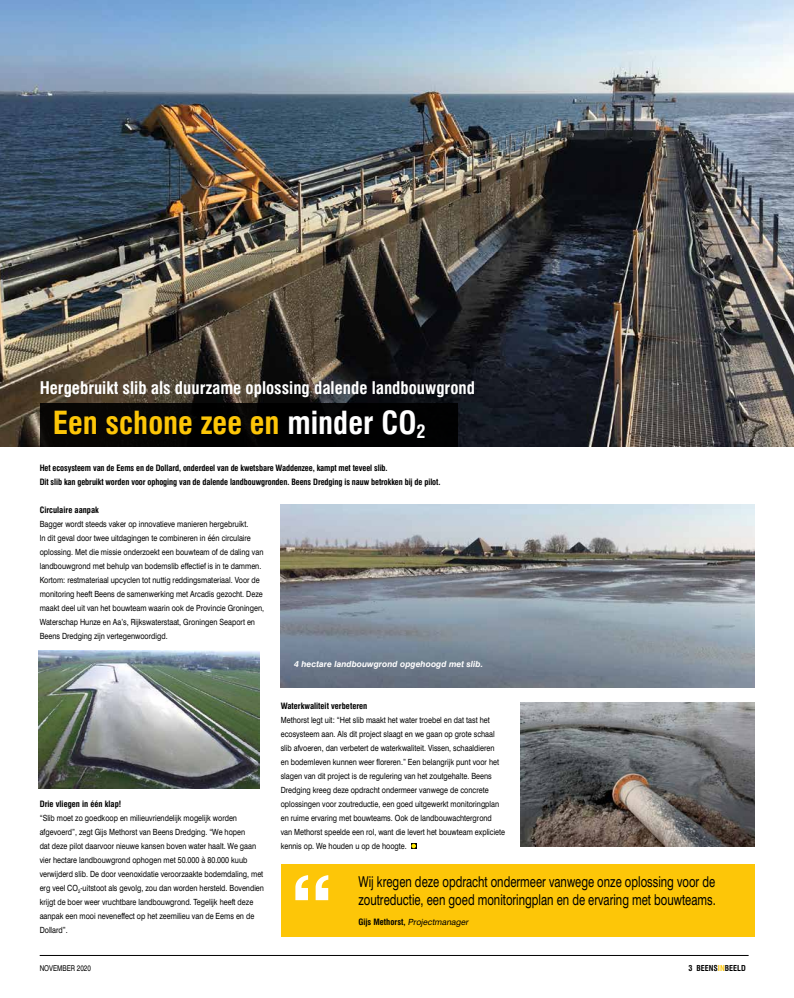
<style>
.page{position:relative;width:794px;height:998px;background:#fff}
.page>*{position:absolute;margin:0;border:0;box-sizing:border-box;transform-origin:0 0}
.t1{font:700 condensed 31px "Swiss 721 BT";color:#fdc608}
.t2{font:700 condensed 17px "Swiss 721 BT";color:#fff}
.t3{font:15px/18px "Swiss 721 BT";color:#000;scale:.75 1}
.t4{font:8.5px/14px "Swiss 721 BT";color:#000;scale:.85 1}
.t5{font:700 condensed 8.5px/14px "Swiss 721 BT";letter-spacing:-.01em;color:#000}
.t6{font:italic 700 8.5px "Swiss 721 BT";color:#fff}
.t7{font:italic 8.5px "Swiss 721 BT";color:#000}
.t8{font:700 condensed 8px "Swiss 721 BT";color:#000}
.t9{font:8px "Swiss 721 BT";color:#000;scale:.8 1}
.s1{color:#fff}
.s2{font-weight:700;font-style:normal;font-stretch:condensed}
.s3{color:#fdc608}
</style>
<div class="page">
<img style="left:0;top:0;width:794px;height:446px">
<svg style="left:411px;top:843px;width:5px;height:6px"></svg>
<img style="left:281px;top:504px;width:473px;height:183px">
<div style="left:40px;top:403px;width:417px;height:43px;background:#000"></div>
<img style="left:39px;top:651px;width:220px;height:138px">
<img style="left:520px;top:702px;width:234px;height:144px">
<div style="left:281px;top:864px;width:473px;height:72px;background:#fdc608"></div>
<svg style="left:295px;top:875px;width:33px;height:25px"></svg>
<hr style="left:40px;top:955px;width:708px;height:1px;background:#000">
<h2 class="t2" style="left:40px;top:377px;width:437px">Hergebruikt slib als duurzame oplossing dalende landbouwgrond</h2>
<h1 class="t1" style="left:53px;top:404px;width:374px">Een schone zee en <span class="s1">minder CO</span><sub>2</sub></h1>
<p class="t5" style="left:40px;top:461px;width:402px">Het ecosysteem van de Eems en de Dollard, onderdeel van de kwetsbare Waddenzee, kampt met teveel slib.<br>Dit slib kan gebruikt worden voor ophoging van de dalende landbouwgronden. Beens Dredging is nauw betrokken bij de pilot.</p>
<p class="t5" style="left:40px;top:503px;width:61px">Circulaire aanpak</p>
<p class="t4" style="left:40px;top:517px;width:265px">Bagger wordt steeds vaker op innovatieve manieren hergebruikt.<br>In dit geval door twee uitdagingen te combineren in één circulaire oplossing. Met die missie onderzoekt een bouwteam of de daling van landbouwgrond met behulp van bodemslib effectief is in te dammen.<br>Kortom: restmateriaal upcyclen tot nuttig reddingsmateriaal. Voor de monitoring heeft Beens de samenwerking met Arcadis gezocht. Deze maakt deel uit van het bouwteam waarin ook de Provincie Groningen, Waterschap Hunze en Aa’s, Rijkswaterstaat, Groningen Seaport en Beens Dredging zijn vertegenwoordigd.</p>
<p class="t5" style="left:40px;top:797px;width:83px">Drie vliegen in één klap!</p>
<p class="t4" style="left:40px;top:811px;width:265px">“Slib moet zo goedkoop en milieuvriendelijk mogelijk worden afgevoerd”, zegt Gijs Methorst van Beens Dredging. “We hopen<br>dat deze pilot daarvoor nieuwe kansen boven water haalt. We gaan vier hectare landbouwgrond ophogen met 50.000 à 80.000 kuub verwijderd slib. De door veenoxidatie veroorzaakte bodemdaling, met erg veel CO<sub>2</sub>-uitstoot als gevolg, zou dan worden hersteld. Bovendien krijgt de boer weer vruchtbare landbouwgrond. Tegelijk heeft deze aanpak een mooi neveneffect op het zeemilieu van de Eems en de Dollard”.</p>
<p class="t6" style="left:294px;top:658px;width:190px">4 hectare landbouwgrond opgehoogd met slib.</p>
<p class="t5" style="left:281px;top:699px;width:88px">Waterkwaliteit verbeteren</p>
<p class="t4" style="left:281px;top:713px;width:266px">Methorst legt uit: “Het slib maakt het water troebel en dat tast het ecosysteem aan. Als dit project slaagt en we gaan op grote schaal slib afvoeren, dan verbetert de waterkwaliteit. Vissen, schaaldieren<br>en bodemleven kunnen weer floreren.” Een belangrijk punt voor het slagen van dit project is de regulering van het zoutgehalte. Beens Dredging kreeg deze opdracht ondermeer vanwege de concrete oplossingen voor zoutreductie, een goed uitgewerkt monitoringplan en ruime ervaring met bouwteams. Ook de landbouwachtergrond van Methorst speelde een rol, want die levert het bouwteam expliciete kennis op. We houden u op de hoogte.</p>
<h3 class="t3" style="left:358px;top:873px;width:478px">Wij kregen deze opdracht ondermeer vanwege onze oplossing voor de zoutreductie, een goed monitoringplan en de ervaring met bouwteams.</h3>
<p class="t7" style="left:358px;top:917px;width:113px"><span class="s2">Gijs Methorst,</span> Projectmanager</p>
<p class="t9" style="left:40px;top:963px;width:65px">NOVEMBER 2020</p>
<p class="t8" style="left:688px;top:963px;width:59px">3 BEENS<span class="s3">IN</span>BEELD</p>
</div>
